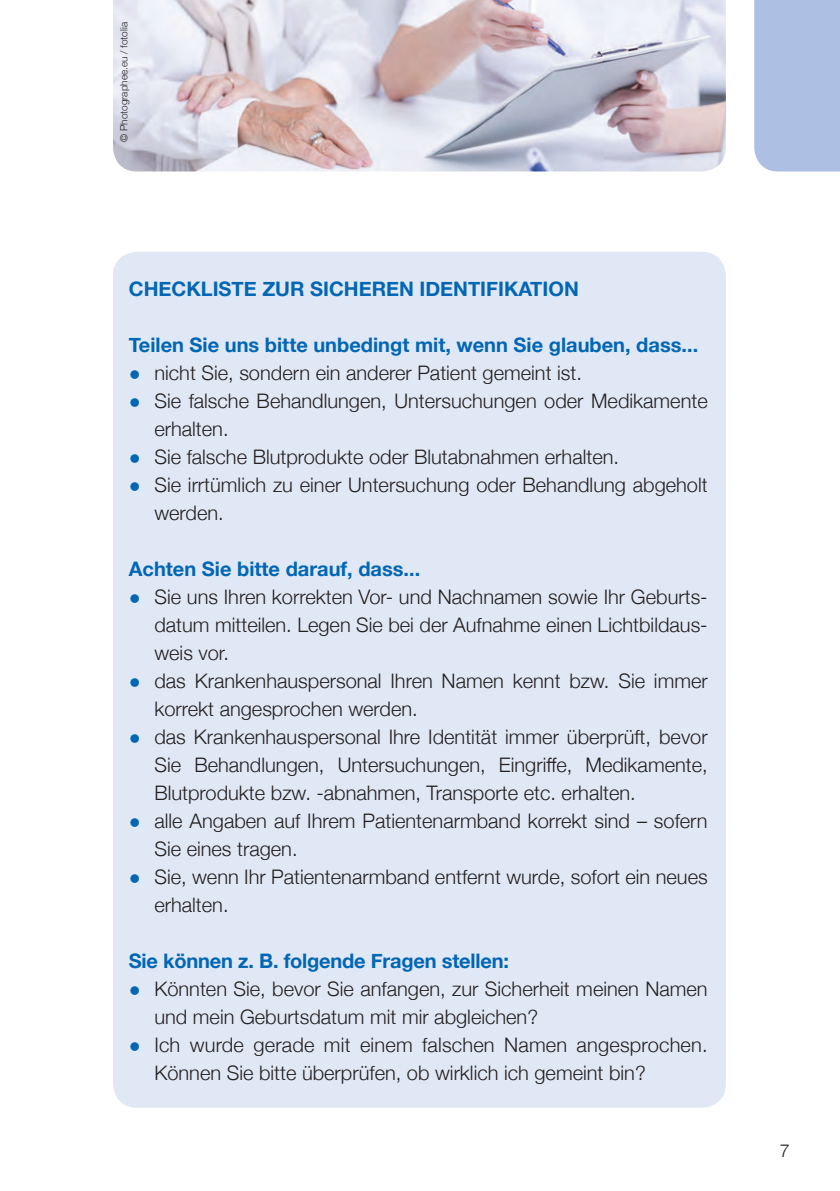
<style>
.page{position:relative;width:840px;height:1191px;background:#fff}
.page>*{position:absolute;margin:0;border:0;box-sizing:border-box;transform-origin:0 0}
.t1{font:300 20px/28px "Helvetica Neue";color:#231f20}
.t2{font:700 20px "Helvetica Neue";color:#0166b3}
.t3{font:300 18px "Helvetica Neue";color:#231f20}
.t4{font:300 10px "Helvetica Neue";color:#231f20}
.s1{font-size:24px;color:#0166b3}
</style>
<div class="page">
<div style="left:113px;top:252px;width:612px;height:855px;background:#e1e8f5;border-radius:24px"></div>
<img style="left:113px;top:0;width:612px;height:171px">
<div style="left:754px;top:0;width:86px;height:171px;background:#adbfe2"></div>
<p class="t4" style="left:116px;top:142px;width:121px;rotate:-90deg">© Photographee.eu / fotolia</p>
<p class="t2" style="left:129px;top:273px;width:451px">CHECKLISTE ZUR SICHEREN IDENTIFIKATION</p>
<p class="t2" style="left:129px;top:329px;width:570px">Teilen Sie uns bitte unbedingt mit, wenn Sie glauben, dass...</p>
<p class="t1" style="left:129px;top:357px;width:454px"><span class="s1">•</span> nicht Sie, sondern ein anderer Patient gemeint ist.</p>
<p class="t1" style="left:154px;top:385px;width:554px;text-indent:-26px"><span class="s1">•</span> Sie falsche Behandlungen, Untersuchungen oder Medikamente erhalten.</p>
<p class="t1" style="left:129px;top:441px;width:491px"><span class="s1">•</span> Sie falsche Blutprodukte oder Blutabnahmen erhalten.</p>
<p class="t1" style="left:154px;top:469px;width:554px;text-indent:-26px"><span class="s1">•</span> Sie irrtümlich zu einer Untersuchung oder Behandlung abgeholt werden.</p>
<p class="t2" style="left:129px;top:553px;width:293px">Achten Sie bitte darauf, dass...</p>
<p class="t1" style="left:154px;top:581px;width:554px;text-align:justify;text-indent:-26px"><span class="s1">•</span> Sie uns Ihren korrekten Vor- und Nachnamen sowie Ihr Geburts&shy;datum mitteilen. Legen Sie bei der Aufnahme einen Lichtbildaus&shy;weis vor.</p>
<p class="t1" style="left:154px;top:665px;width:554px;text-indent:-26px"><span class="s1">•</span> das Krankenhauspersonal Ihren Namen kennt bzw. Sie immer korrekt angesprochen werden.</p>
<p class="t1" style="left:154px;top:721px;width:554px;text-align:justify;text-indent:-26px"><span class="s1">•</span> das Krankenhauspersonal Ihre Identität immer überprüft, bevor Sie Behandlungen, Untersuchungen, Eingriffe, Medikamente, Blutprodukte bzw. -abnahmen, Transporte etc. erhalten.</p>
<p class="t1" style="left:154px;top:805px;width:554px;text-indent:-26px"><span class="s1">•</span> alle Angaben auf Ihrem Patientenarmband korrekt sind – sofern<br>Sie eines tragen.</p>
<p class="t1" style="left:154px;top:861px;width:554px;text-indent:-26px"><span class="s1">•</span> Sie, wenn Ihr Patientenarmband entfernt wurde, sofort ein neues erhalten.</p>
<p class="t2" style="left:129px;top:945px;width:381px">Sie können z. B. folgende Fragen stellen:</p>
<p class="t1" style="left:154px;top:973px;width:554px;text-indent:-26px"><span class="s1">•</span> Könnten Sie, bevor Sie anfangen, zur Sicherheit meinen Namen und mein Geburtsdatum mit mir abgleichen?</p>
<p class="t1" style="left:154px;top:1029px;width:554px;text-indent:-26px"><span class="s1">•</span> Ich wurde gerade mit einem falschen Namen angesprochen.<br>Können Sie bitte überprüfen, ob wirklich ich gemeint bin?</p>
<p class="t3" style="left:779px;top:1135px;width:12px">7</p>
</div>
